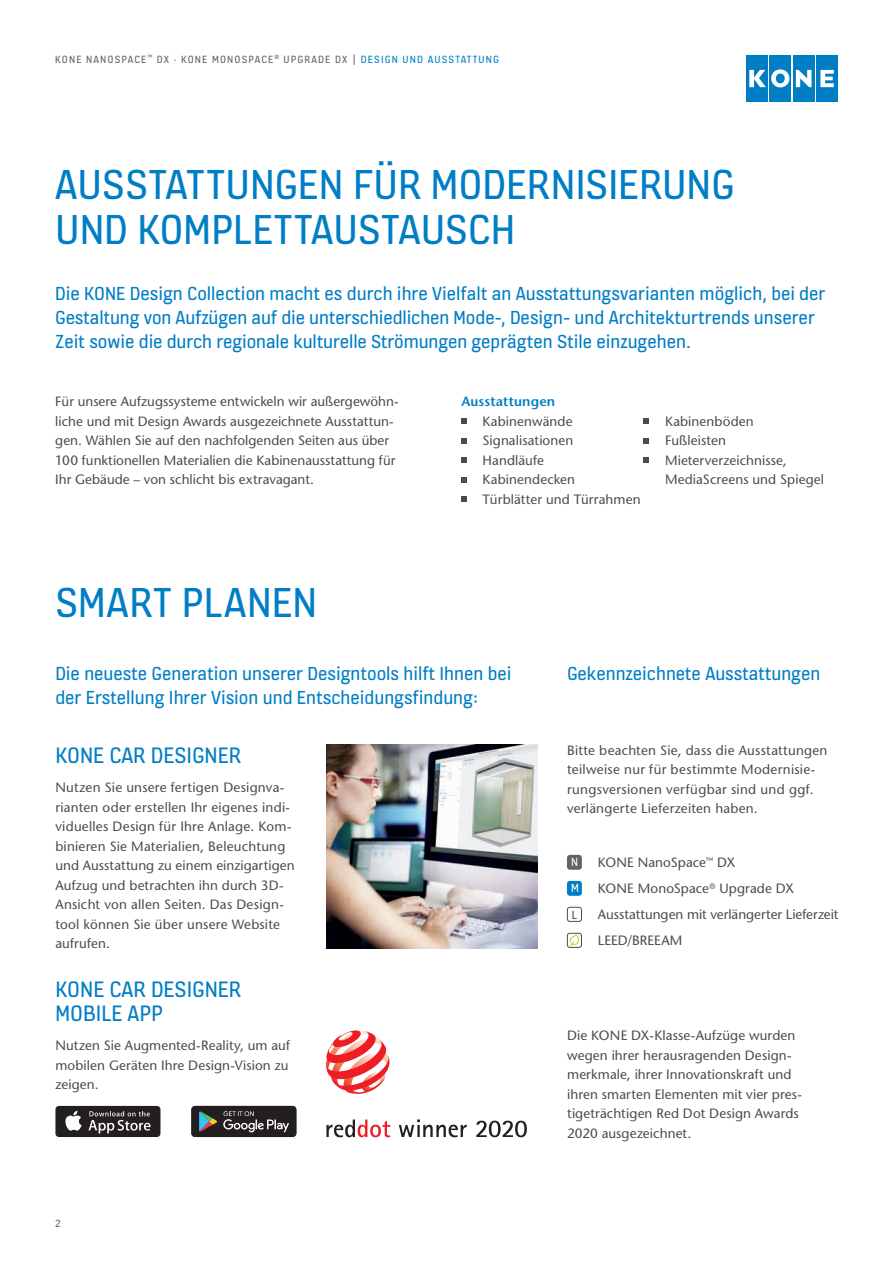
<style>
.page{position:relative;width:893px;height:1263px;background:#fff}
.page>*{position:absolute;margin:0;border:0;box-sizing:border-box;transform-origin:0 0}
.t1{font:45px/45px "KONE Information";color:#007ec5}
.t2{font:24px/24px "KONE Information";color:#007ec5}
.t3{font:20.25px/24px "KONE Information";color:#007ec5}
.t4{font:500 13.5px/19.5px "Stone Sans Std";letter-spacing:.01em;color:#4b4c4d}
.t5{font:600 13.5px "Stone Sans Std";letter-spacing:.015em;color:#007ec5}
.t6{font:12.75px "KONE Information";color:#fff}
.t7{font:12.75px "KONE Information";color:#4b4c4d}
.t8{font:11.25px "KONE Information";letter-spacing:.1em;color:#636366}
.s1{color:#007ec5}
</style>
<div class="page">
<svg style="left:461px;top:419px;width:6px;height:5px"></svg>
<svg style="left:461px;top:438px;width:6px;height:5px"></svg>
<svg style="left:461px;top:458px;width:6px;height:5px"></svg>
<svg style="left:461px;top:477px;width:6px;height:5px"></svg>
<svg style="left:461px;top:497px;width:6px;height:5px"></svg>
<svg style="left:644px;top:419px;width:5px;height:5px"></svg>
<svg style="left:644px;top:438px;width:5px;height:5px"></svg>
<svg style="left:644px;top:458px;width:5px;height:5px"></svg>
<svg style="left:326px;top:1119px;width:64px;height:18px"></svg>
<svg style="left:399px;top:1119px;width:68px;height:18px"></svg>
<svg style="left:476px;top:1121px;width:51px;height:16px"></svg>
<svg style="left:326px;top:1030px;width:64px;height:64px"></svg>
<img style="left:326px;top:745px;width:211px;height:203px">
<div style="left:55px;top:1106px;width:105px;height:31px;background:#494646;border-radius:4px"></div>
<div style="left:56px;top:1106px;width:104px;height:30px;background:#231f20;border-radius:3px"></div>
<svg style="left:65px;top:1111px;width:17px;height:20px"></svg>
<svg style="left:88px;top:1111px;width:63px;height:22px"></svg>
<svg style="left:191px;top:1106px;width:105px;height:31px;background:#3c3c3c"></svg>
<div style="left:567px;top:855px;width:15px;height:15px;background:#636366;border-radius:3px"></div>
<div style="left:567px;top:907px;width:15px;height:15px;border:1px solid #4b4c4d;border-radius:3px"></div>
<div style="left:567px;top:933px;width:15px;height:15px;border:1px solid #4b4c4d;border-radius:3px"></div>
<svg style="left:569px;top:934px;width:10px;height:12px"></svg>
<div style="left:567px;top:881px;width:15px;height:15px;background:#007ec5;border-radius:3px"></div>
<div style="left:746px;top:55px;width:21px;height:47px;background:#007ec5"></div>
<div style="left:793px;top:55px;width:21px;height:47px;background:#007ec5"></div>
<svg style="left:796px;top:70px;width:15px;height:17px"></svg>
<div style="left:770px;top:55px;width:21px;height:47px;background:#007ec5"></div>
<svg style="left:749px;top:69px;width:40px;height:18px"></svg>
<div style="left:816px;top:55px;width:22px;height:47px;background:#007ec5"></div>
<svg style="left:820px;top:70px;width:14px;height:17px"></svg>
<p class="t8" style="left:55px;top:51px;width:445px">KONE NANOSPACE<sup>™</sup> DX · KONE MONOSPACE<sup>®</sup> UPGRADE DX | <span class="s1">DESIGN UND AUSSTATTUNG</span></p>
<h1 class="t1" style="left:55px;top:160px;width:681px">AUSSTATTUNGEN FÜR MODERNISIERUNG<br>UND KOMPLETTAUSTAUSCH</h1>
<p class="t3" style="left:55px;top:280px;width:771px">Die KONE Design Collection macht es durch ihre Vielfalt an Ausstattungsvarianten möglich, bei der<br>Gestaltung von Aufzügen auf die unterschiedlichen Mode-, Design- und Architekturtrends unserer<br>Zeit sowie die durch regionale kulturelle Strömungen geprägten Stile einzugehen.</p>
<p class="t4" style="left:55px;top:392px;width:345px">Für unsere Aufzugssysteme entwickeln wir außergewöhn&shy;liche und mit Design Awards ausgezeichnete Ausstattun&shy;gen. Wählen Sie auf den nachfolgenden Seiten aus über 100 funktio nellen Materialien die Kabinenausstattung für Ihr Gebäude – von schlicht bis extravagant.</p>
<h1 class="t1" style="left:55px;top:578px;width:263px">SMART PLANEN</h1>
<p class="t5" style="left:461px;top:393px;width:95px">Ausstattungen</p>
<p class="t4" style="left:483px;top:411px;width:159px">Kabinenwände<br>Signalisationen<br>Handläufe<br>Kabinendecken<br>Türblätter und Türrahmen</p>
<p class="t4" style="left:665px;top:411px;width:160px">Kabinenböden<br>Fußleisten<br>Mieterverzeichnisse,<br>MediaScreens und Spiegel</p>
<h3 class="t3" style="left:55px;top:660px;width:458px">Die neueste Generation unserer Designtools hilft Ihnen bei der Erstellung Ihrer Vision und Entscheidungsfindung:</h3>
<h3 class="t3" style="left:567px;top:660px;width:255px">Gekennzeichnete Ausstattungen</h3>
<h2 class="t2" style="left:55px;top:742px;width:187px">KONE CAR DESIGNER</h2>
<p class="t4" style="left:55px;top:778px;width:241px">Nutzen Sie unsere fertigen Designva&shy;rianten oder erstellen Ihr eigenes indi&shy;viduelles Design für Ihre Anlage. Kom&shy;binieren Sie Materialien, Beleuch tung und Ausstattung zu einem einzig arti gen Aufzug und betrachten ihn durch 3D-Ansicht von allen Seiten. Das Design&shy;tool können Sie über unsere Website aufrufen.</p>
<h2 class="t2" style="left:55px;top:976px;width:187px">KONE CAR DESIGNER<br>MOBILE APP</h2>
<p class="t4" style="left:55px;top:1036px;width:236px">Nutzen Sie Augmented-Reality, um auf mobilen Geräten Ihre Design-Vision zu zeigen.</p>
<p class="t8" style="left:55px;top:1216px;width:7px">2</p>
<p class="t4" style="left:567px;top:740px;width:262px">Bitte beachten Sie, dass die Ausstattungen teilweise nur für bestimmte Modernisie&shy;rungs versionen verfügbar sind und ggf. verlängerte Lieferzeiten haben.</p>
<p class="t6" style="left:571px;top:853px;width:8px">N</p>
<p class="t6" style="left:571px;top:879px;width:9px">M</p>
<p class="t4" style="left:598px;top:853px;width:139px">KONE NanoSpace<sup>™</sup> DX</p>
<p class="t4" style="left:598px;top:879px;width:198px">KONE MonoSpace<sup>®</sup> Upgrade DX</p>
<p class="t7" style="left:572px;top:906px;width:7px">L</p>
<p class="t4" style="left:598px;top:901px;width:242px;line-height:26px">Ausstattungen mit verlängerter Lieferzeit<br>LEED/BREEAM</p>
<p class="t4" style="left:567px;top:1026px;width:236px">Die KONE DX-Klasse-Aufzüge wurden wegen ihrer herausragenden Design&shy;merkmale, ihrer Innovationskraft und ihren smarten Elementen mit vier pres&shy;tigeträchtigen Red Dot Design Awards 2020 ausgezeichnet.</p>
</div>
